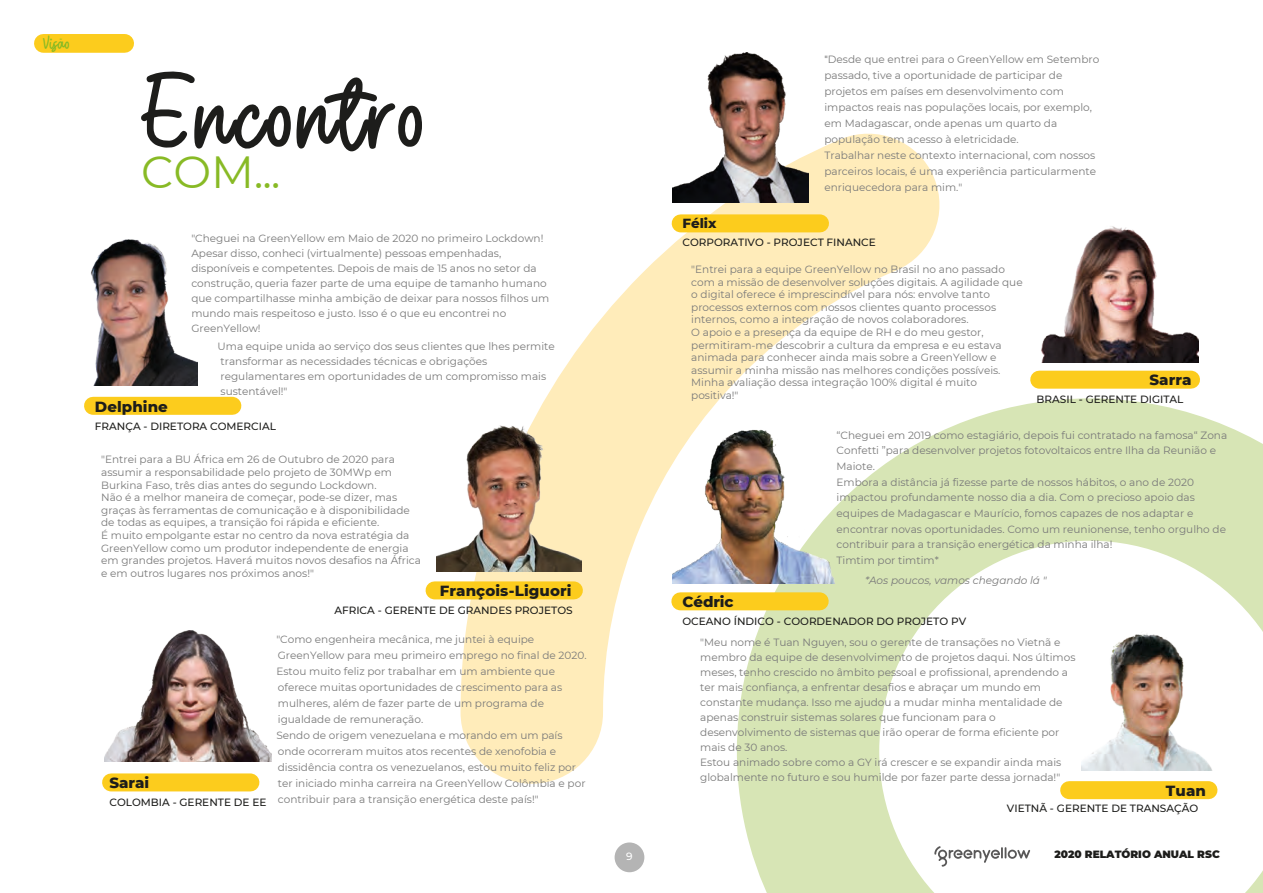
<style>
.page{position:relative;width:1263px;height:893px;background:#fff}
.page>*{position:absolute;margin:0;border:0;box-sizing:border-box;transform-origin:0 0}
.t1{font:109.5px "Weatpoint";letter-spacing:.035em;color:#1d1d1b}
.t2{font:45px "Montserrat";color:#88ba25}
.t3{font:19.5px "Weatpoint";color:#88ba25}
.Rubrique{font:800 15px "Montserrat";letter-spacing:.005em;color:#1d1d1b}
.texte_entretien{font:800 15px "Montserrat";letter-spacing:.005em;color:#1d1d1b}
.Rubrique-2{font:800 13.5px "Montserrat";letter-spacing:-.005em;color:#1d1d1b}
.texte_entretien-2{font:10.5px/12.6px "Montserrat";color:#797979}
.Rubrique-3{font:500 10.5px "Montserrat";color:#1d1d1b}
.texte_entretien-3{font:italic 10.5px "Montserrat";color:#797979}
.texte_entretien-4{font:500 10.5px "Montserrat";color:#1d1d1b}
.t4{font:900 10.5px "Montserrat";color:#1d1d1b}
.t5{font:500 10.5px "Montserrat";color:#fff}
.s1{font-style:inherit}
</style>
<div class="page">
<svg style="left:738px;top:398px;width:525px;height:495px"></svg>
<svg style="left:460px;top:133px;width:489px;height:651px"></svg>
<div style="left:93px;top:397px;width:139px;height:18px;background:#fccc1d"></div>
<div style="left:681px;top:214px;width:139px;height:18px;background:#fccc1d"></div>
<div style="left:111px;top:773px;width:139px;height:18px;background:#fccc1d"></div>
<div style="left:1069px;top:781px;width:139px;height:18px;background:#fccc1d"></div>
<img style="left:90px;top:239px;width:108px;height:146px">
<img style="left:673px;top:53px;width:135px;height:150px">
<img style="left:104px;top:630px;width:167px;height:132px">
<img style="left:436px;top:425px;width:145px;height:146px">
<img style="left:1041px;top:226px;width:157px;height:136px">
<div style="left:1039px;top:371px;width:152px;height:18px;background:#fccc1d"></div>
<div style="left:435px;top:581px;width:139px;height:18px;background:#fccc1d"></div>
<img style="left:1081px;top:619px;width:133px;height:151px">
<div style="left:680px;top:592px;width:140px;height:18px;background:#fccc1d"></div>
<img style="left:672px;top:404px;width:164px;height:179px">
<div style="left:615px;top:842px;width:29px;height:30px;background:#b4b4b4;border-radius:50%"></div>
<svg style="left:934px;top:846px;width:96px;height:21px"></svg>
<div style="left:43px;top:34px;width:82px;height:19px;background:#fccc1d"></div>
<h3 class="t3" style="left:43px;top:33px;width:28px">Visão</h3>
<p class="t1" style="left:141px;top:59px;width:285px">Encontro</p>
<p class="t2" style="left:141px;top:141px;width:141px">COM…</p>
<p class="texte_entretien-2" style="left:191px;top:231px;width:360px;line-height:15px">"Cheguei <span class="s1">na</span> GreenYellow em Maio de 2020 no primeiro Lockdown!<br>Apesar disso, conheci (virtualmente) pessoas empenhadas, disponíveis e competentes. Depois de mais de 15 anos no setor da construção, queria fazer parte de uma equipe de tamanho humano que compartilhasse minha ambição de deixar para nossos filhos um mundo mais respeitoso e justo. Isso é o que eu encontrei no GreenYellow!</p>
<p class="texte_entretien-2" style="left:218px;top:338px;width:339px;line-height:15px">Uma equipe unida ao serviço dos seus clientes que lhes permite transformar as necessidades técnicas e obrigações regulamentares em oportunidades de um compromisso mais sustentável!"</p>
<p class="texte_entretien" style="left:95px;top:396px;width:74px">Delphine</p>
<p class="texte_entretien-4" style="left:95px;top:419px;width:183px">FRANÇA - DIRETORA COMERCIAL</p>
<p class="texte_entretien-2" style="left:101px;top:453px;width:321px">"Entrei para a <span class="s1">BU</span> África em 26 de Outubro de 2020 para assumir a responsabilidade pelo projeto <span class="s1">de</span> 30MWp em Burkina Faso, três dias antes do segundo Lockdown.<br>Não é a melhor maneira de começar, pode-se dizer, mas graças às ferramentas de comunicação e à disponibilidade de todas as equipes, a transição foi rápida e eficiente.<br>É muito empolgante estar no centro da nova estratégia da GreenYellow como um produtor independente de energia em grandes projetos. Haverá muitos novos desafios na África e em outros lugares nos próximos anos!"</p>
<p class="Rubrique" style="left:440px;top:580px;width:133px">François-Liguori</p>
<p class="Rubrique-3" style="left:334px;top:603px;width:240px">AFRICA - GERENTE DE GRANDES PROJETOS</p>
<p class="texte_entretien-2" style="left:824px;top:52px;width:276px;line-height:16px">"Desde que entrei para o GreenYellow em Setembro passado, tive a oportunidade de participar de projetos em países em desenvolvimento com impactos reais nas populações locais, por exemplo, em Madagascar, onde apenas um quarto da população tem acesso à eletricidade.<br>Trabalhar neste contexto internacional, com nossos parceiros locais, é uma experiência particularmente enriquecedora para mim."</p>
<p class="Rubrique-2" style="left:682px;top:213px;width:35px">Félix</p>
<p class="Rubrique-3" style="left:682px;top:234px;width:195px">CORPORATIVO - PROJECT FINANCE</p>
<p class="texte_entretien-2" style="left:691px;top:263px;width:333px">"Entrei para a equipe GreenYellow no Brasil no ano passado com a missão de desenvolver soluções digitais. A agilidade que o digital oferece é imprescindível para nós: envolve tanto processos externos com nossos clientes quanto processos internos, como a integração de novos colaboradores.<br>O apoio e a presença da equipe de RH e do meu gestor, permitiram-me descobrir a cultura da empresa e eu estava animada para conhecer ainda mais sobre a GreenYellow e assumir a minha missão nas melhores condições possíveis.<br>Minha avaliação dessa integração 100% digital é muito positiva!"</p>
<p class="Rubrique" style="left:1149px;top:369px;width:44px">Sarra</p>
<p class="Rubrique-3" style="left:1037px;top:392px;width:148px">BRASIL - GERENTE DIGITAL</p>
<p class="texte_entretien-2" style="left:836px;top:427px;width:392px;line-height:15.6px">“Cheguei em 2019 como estagiário, depois fui contratado na famosa“ Zona Confetti ”para desenvolver projetos fotovoltaicos entre Ilha da Reunião e Maiote.<br>Embora a distância já fizesse parte de nossos hábitos, o ano de 2020 impactou profundamente nosso dia a dia. Com o precioso apoio das equipes de Madagascar e Maurício, fomos capazes de nos adaptar e encontrar novas oportunidades. Como um reunionense, tenho orgulho de contribuir para a transição energética da minha ilha!<br>Timtim por timtim*</p>
<p class="texte_entretien-3" style="left:865px;top:573px;width:183px">*Aos poucos, vamos chegando lá "</p>
<p class="Rubrique" style="left:682px;top:591px;width:53px">Cédric</p>
<p class="Rubrique-3" style="left:682px;top:614px;width:285px">OCEANO ÍNDICO - COORDENADOR DO PROJETO PV</p>
<p class="Rubrique" style="left:109px;top:772px;width:41px">Sarai</p>
<p class="Rubrique-3" style="left:109px;top:795px;width:159px">COLOMBIA - GERENTE DE EE</p>
<p class="texte_entretien-2" style="left:276px;top:631px;width:312px;line-height:16px">"Como engenheira mecânica, me juntei à equipe GreenYellow para meu primeiro emprego no final de 2020.<br>Estou muito feliz por trabalhar em um ambiente que oferece muitas oportunidades de crescimento para as mulheres, além de fazer parte de um programa de igualdade de remuneração.<br>Sendo de origem venezuelana e morando em um país onde ocorreram muitos atos recentes de xenofobia e dissidência contra os venezuelanos, estou muito feliz por ter iniciado minha carreira na GreenYellow Colômbia e por contribuir para a transição energética deste país!"</p>
<p class="texte_entretien-2" style="left:700px;top:634px;width:377px;line-height:15px">"Meu nome é Tuan Nguyen, sou o gerente de transações no Vietnã e membro da equipe de desenvolvimento de projetos daqui. Nos últimos meses, tenho crescido no âmbito pessoal e profissional, aprendendo a ter mais confiança, a enfrentar desafios e abraçar um mundo em constante mudança. Isso me ajudou a mudar minha mentalidade de apenas construir sistemas solares que funcionam para o desenvolvimento de sistemas que irão operar de forma eficiente por mais de 30 anos.<br>Estou animado sobre como a GY ir<span class="s1">á</span> crescer e se expandir ainda mais globalmente no futuro e sou humilde por fazer parte dessa jornada!"</p>
<p class="Rubrique" style="left:1166px;top:779px;width:42px">Tuan</p>
<p class="Rubrique-3" style="left:1007px;top:801px;width:193px">VIETNÃ - GERENTE DE TRANSAÇÃO</p>
<p class="t5" style="left:626px;top:849px;width:8px">9</p>
<p class="t4" style="left:1054px;top:847px;width:167px">2020 RELATÓRIO ANUAL RSC</p>
</div>
